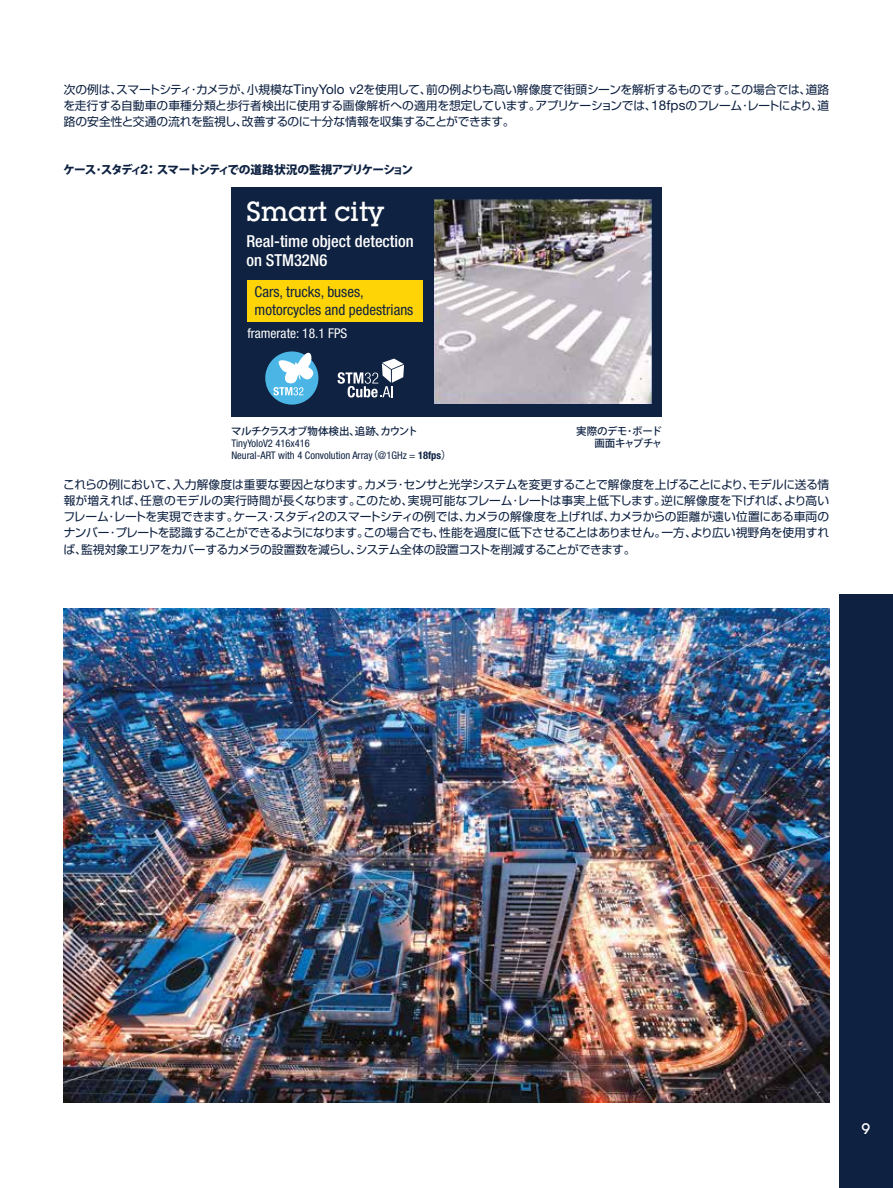
<style>
.page{position:relative;width:893px;height:1188px;background:#fff}
.page>*{position:absolute;margin:0;border:0;box-sizing:border-box;transform-origin:0 0}
.t1{font:500 27px "Lubalin Graph Std";color:#fff}
.t2{font:500 condensed 16.5px/19.8px "Helvetica Neue LT Std";color:#fff}
.t3{font:condensed 15px/18px "Helvetica Neue LT Std";color:#0f2241}
.t4{font:500 15px "Lubalin Graph Std";color:#fff}
.t5{font:condensed 13.5px "Helvetica Neue LT Std";color:#fff}
.t6{font:11.7px/16.2px "Shin Go Pro";letter-spacing:-.035em;color:#0e2141;text-align:justify}
.t7{font:800 11.7px "Koz Go Pro";letter-spacing:-.09em;color:#0e2141}
.t8{font:condensed 10.5px/12px "Helvetica Neue LT Std";color:#0e2141}
.t9{font:500 10.5px "Koz Go Pro";letter-spacing:-.08em;color:#0e2141}
.t10{font:500 10.5px/12px "Koz Go Pro";letter-spacing:-.05em;color:#0e2141;text-align:right}
.s1{font-family:"Helvetica Neue LT Std";font-size:13.5px}
.s2{font-family:"Helvetica Neue LT Std";font-weight:700;font-size:13.5px}
.s3{font-family:"Koz Go Pro";font-weight:500;font-stretch:normal}
.s4{font-weight:700}
</style>
<div class="page">
<div style="left:839px;top:594px;width:54px;height:594px;background:#0e2141"></div>
<div style="left:231px;top:187px;width:430px;height:230px;background:#0f2241"></div>
<div style="left:247px;top:280px;width:175px;height:42px;background:#ffd407"></div>
<img style="left:434px;top:200px;width:217px;height:204px">
<svg style="left:338px;top:359px;width:66px;height:38px"></svg>
<svg style="left:265px;top:351px;width:53px;height:54px"></svg>
<img style="left:64px;top:608px;width:765px;height:495px">
<p class="t6" style="left:63px;top:80px;width:767px">次の例は、スマートシティ･カメラが、小規模な<span class="s1">TinyYolo v2</span>を使用して、前の例よりも高い解像度で街頭シーンを解析するものです。この場合では、道路を走行する自動車の車種分類と歩行者検出に使用する画像解析への適用を想定しています。アプリケーションでは、<span class="s1">18fps</span>のフレーム･レートにより、道路の安全性と交通の流れを監視し、改善するのに十分な情報を収集することができます。</p>
<p class="t7" style="left:63px;top:162px;width:351px">ケース･スタディ<span class="s2">2</span>：スマートシティでの道路状況の監視アプリケーション</p>
<h1 class="t1" style="left:246px;top:195px;width:139px">Smart city</h1>
<h2 class="t2" style="left:246px;top:231px;width:169px">Real-time object detection on STM32N6</h2>
<p class="t3" style="left:255px;top:283px;width:160px">Cars, trucks, buses, motorcycles and pedestrians</p>
<p class="t5" style="left:247px;top:326px;width:101px">framerate: 18.1 FPS</p>
<p class="t9" style="left:231px;top:424px;width:188px">マルチクラスオブ物体検出、追跡、カウント</p>
<p class="t8" style="left:231px;top:437px;width:222px">TinyYoloV2 416x416<br>Neural-ART with 4 Convolution Array<span class="s3">（</span>@1GHz = <span class="s4">18fps</span><span class="s3">）</span></p>
<p class="t10" style="left:576px;top:425px;width:88px">実際のデモ･ボード画面キャプチャ</p>
<p class="t6" style="left:63px;top:475px;width:768px">これらの例において、入力解像度は重要な要因となります。カメラ･センサと光学システムを変更することで解像度を上げることにより、モデルに送る情報が増えれば、任意のモデルの実行時間が長くなります。このため、実現可能なフレーム･レートは事実上低下します。逆に解像度を下げれば、より高いフレーム･レートを実現できます。ケース･スタディ<span class="s1">2</span>のスマートシティの例では、カメラの解像度を上げれば、カメラからの距離が遠い位置にある車両のナンバー･プレートを認識することができるようになります。この場合でも、性能を過度に低下させることはありません。一方、より広い視野角を使用すれば、監視対象エリアをカバーするカメラの設置数を減らし、システム全体の設置コストを削減することができます。</p>
<p class="t4" style="left:861px;top:1119px;width:10px">9</p>
</div>
